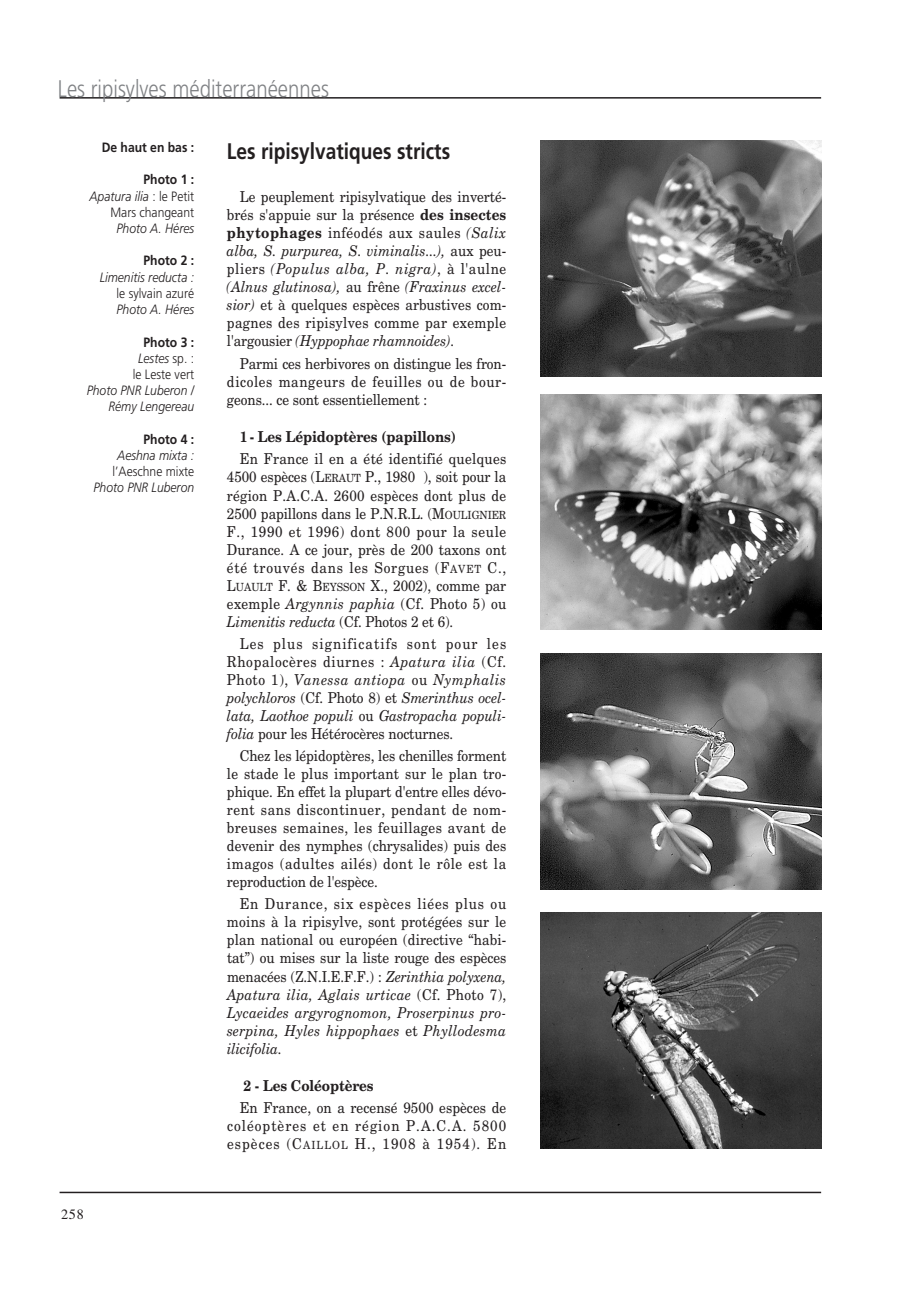
<style>
.page{position:relative;width:919px;height:1289px;background:#fff}
.page>*{position:absolute;margin:0;border:0;box-sizing:border-box;transform-origin:0 0}
.t1{font:300 24px "Frutiger";color:#808285;scale:.85 1}
.t2{font:700 22.5px "Frutiger";color:#231f20;scale:.85 1}
.t3{font:15px/18px "New Century Schlbk";letter-spacing:.02em;color:#231f20;text-align:justify;scale:.9 1}
.t4{font:700 15px "New Century Schlbk";letter-spacing:-.005em;color:#231f20;scale:.9 1}
.t5{font:14.25px "Times";color:#231f20}
.t6{font:italic 300 13.5px/16.2px "Frutiger";color:#231f20;text-align:right;scale:.9 1}
.t7{font:300 13.5px/16.2px "Frutiger";color:#231f20;text-align:right;scale:.9 1}
.t8{font:700 13.5px "Frutiger";color:#231f20;scale:.9 1}
.s1{font-weight:700}
.s2{font-style:italic}
.s3{font-size:11.25px}
</style>
<div class="page">
<hr style="left:60px;top:1191px;width:761px;height:2px;background:#231f20">
<hr style="left:60px;top:97px;width:761px;height:2px;background:#231f20">
<img style="left:540px;top:140px;width:281px;height:236px">
<img style="left:540px;top:394px;width:281px;height:236px">
<img style="left:540px;top:653px;width:281px;height:236px">
<img style="left:540px;top:912px;width:281px;height:236px">
<h1 class="t1" style="left:58px;top:75px;width:320px">Les ripisylves méditerranéennes</h1>
<p class="t8" style="left:102px;top:139px;width:104px">De haut en bas :</p>
<p class="t7" style="left:89px;top:172px;width:118px"><span class="s1">Photo 1 :<br></span><span class="s2">Apatura ilia</span> : le Petit<br>Mars changeant</p>
<p class="t6" style="left:116px;top:220px;width:88px">Photo A. Héres</p>
<p class="t8" style="left:143px;top:253px;width:58px">Photo 2 :</p>
<p class="t6" style="left:100px;top:269px;width:106px">Limenitis reducta :</p>
<p class="t7" style="left:116px;top:285px;width:88px">le sylvain azuré</p>
<p class="t6" style="left:116px;top:301px;width:88px">Photo A. Héres</p>
<p class="t7" style="left:133px;top:334px;width:70px"><span class="s1">Photo 3 :<br></span><span class="s2">Lestes</span> sp. : le Leste vert</p>
<p class="t6" style="left:87px;top:382px;width:121px">Photo PNR Luberon /<br>Rémy Lengereau</p>
<p class="t8" style="left:143px;top:431px;width:58px">Photo 4 :</p>
<p class="t6" style="left:117px;top:447px;width:87px">Aeshna mixta :</p>
<p class="t7" style="left:112px;top:463px;width:92px">l’Aeschne mixte</p>
<p class="t6" style="left:93px;top:479px;width:113px">Photo PNR Luberon</p>
<h2 class="t2" style="left:227px;top:138px;width:264px">Les ripisylvatiques stricts</h2>
<p class="t3" style="left:227px;top:187px;width:312px;text-indent:13px">Le peuplement ripisylvatique des inverté&shy;brés s'appuie sur la présence <span class="s1">des insectes phytophages</span> inféodés aux saules <span class="s2">(Salix alba, S. purpurea, S. viminalis...),</span> aux peu&shy;pliers <span class="s2">(Populus alba, P. nigra)</span>, à l'aulne <span class="s2">(Alnus glutinosa),</span> au frêne <span class="s2">(Fraxinus excel&shy;sior)</span> et à quelques espèces arbustives com&shy;pagnes des ripisylves comme par exemple l'argousier <span class="s2">(Hyppophae rhamnoides).</span></p>
<p class="t3" style="left:227px;top:354px;width:312px;text-indent:13px">Parmi ces herbivores on distingue les fron&shy;dicoles mangeurs de feuilles ou de bour&shy;geons... ce sont essentiellement :</p>
<p class="t4" style="left:240px;top:427px;width:242px">1 - Les Lépidoptères (papillons)</p>
<p class="t3" style="left:227px;top:450px;width:312px;text-indent:13px">En France il en a été identifié quelques 4500 espèces (L<span class="s3">ERAUT</span> P., 1980 ), soit pour la région P.A.C.A. 2600 espèces dont plus de 2500 papillons dans le P.N.R.L. (M<span class="s3">OULIGNIER </span>F., 1990 et 1996) dont 800 pour la seule Durance. A ce jour, près de 200 taxons ont été trouvés dans les Sorgues (F<span class="s3">AVET</span> C., L<span class="s3">UAULT</span> F. &amp; B<span class="s3">EYSSON</span> X., 2002), comme par exemple <span class="s2">Argynnis paphia</span> (Cf. Photo 5) ou <span class="s2">Limenitis reducta</span> (Cf. Photos 2 et 6).</p>
<p class="t3" style="left:227px;top:634px;width:312px;text-indent:13px">Les plus significatifs sont pour les Rhopalocères diurnes : <span class="s2">Apatura ilia</span> (Cf.<br>Photo 1), <span class="s2">Vanessa antiopa</span> ou <span class="s2">Nymphalis polychloros</span> (Cf. Photo 8) et <span class="s2">Smerinthus ocel&shy;lata, Laothoe populi</span> ou <span class="s2">Gastropacha populi&shy;folia</span> pour les Hétérocères nocturnes.</p>
<p class="t3" style="left:227px;top:746px;width:312px;text-indent:13px">Chez les lépidoptères, les chenilles forment le stade le plus important sur le plan tro&shy;phique. En effet la plupart d'entre elles dévo&shy;rent sans discontinuer, pendant de nom&shy;breuses semaines, les feuillages avant de devenir des nymphes (chrysalides) puis des imagos (adultes ailés) dont le rôle est la reproduction de l'espèce.</p>
<p class="t3" style="left:227px;top:894px;width:312px;text-indent:13px">En Durance, six espèces liées plus ou moins à la ripisylve, sont protégées sur le plan national ou européen (directive “habi&shy;tat”) ou mises sur la liste rouge des espèces menacées (Z.N.I.E.F.F.) : <span class="s2">Zerinthia polyxena, Apatura ilia, Aglais urticae</span> (Cf. Photo 7), <span class="s2">Lycaeides argyrognomon, Proserpinus pro&shy;serpina, Hyles hippophaes</span> et <span class="s2">Phyllodesma ilicifolia.</span></p>
<p class="t4" style="left:243px;top:1076px;width:146px">2 - Les Coléoptères</p>
<p class="t3" style="left:227px;top:1098px;width:312px;text-indent:13px">En France, on a recensé 9500 espèces de coléoptères et en région P.A.C.A. 5800 espèces (C<span class="s3">AILLOL</span> H., 1908 à 1954). En</p>
<p class="t5" style="left:61px;top:1200px;width:24px">258</p>
</div>
